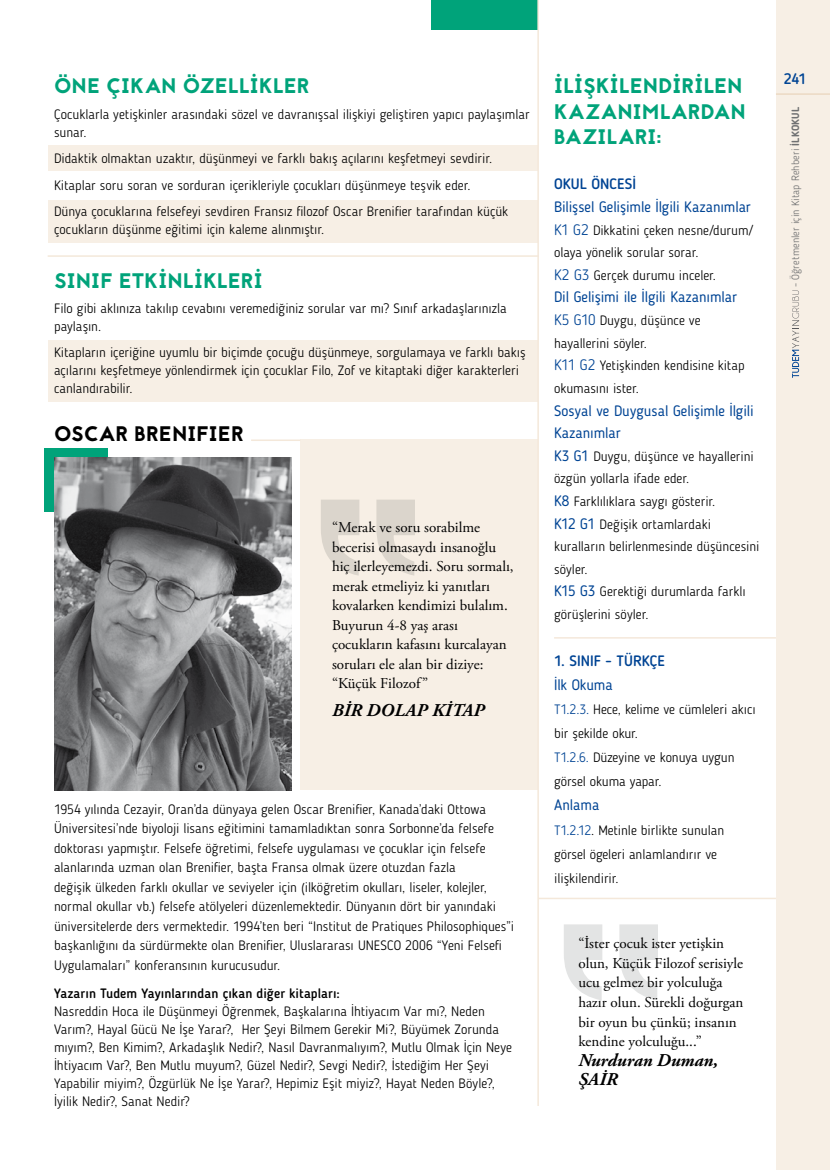
<style>
.page{position:relative;width:830px;height:1170px;background:#fff}
.page>*{position:absolute;margin:0;border:0;box-sizing:border-box;transform-origin:0 0}
.t1{font:21px/25.2px "Jaapokki";letter-spacing:.005em;color:#00a37a}
.t2{font:21px "Jaapokki";letter-spacing:.025em;color:#000}
.t3{font:italic 700 18px/19.5px "Adobe Garamond Pro";letter-spacing:.005em;color:#000}
.t4{font:15px/19.5px "Adobe Garamond Pro";color:#000}
.t5{font:15px/22.6px "Blogger Sans";letter-spacing:-.005em;color:#004494}
.t6{font:500 15px "Blogger Sans";color:#004494}
.t7{font:300 13.5px/22.6px "Blogger Sans";color:#000}
.t8{font:500 13.5px "Blogger Sans";letter-spacing:.005em;color:#000}
.t9{font:300 10.5px "Blogger Sans";letter-spacing:.01em;color:#707172}
.s1{font-size:15px;color:#004494}
.s2{font-weight:400;font-size:15px;color:#004494}
.s3{color:#004494}
.s4{font-weight:700}
</style>
<div class="page">
<div style="left:775px;top:0;width:54px;height:1169px;background:#f7efe5"></div>
<hr style="left:775px;top:93px;width:54px;height:2px;background:#f4e8da">
<svg style="left:792px;top:290px;width:6px;height:88px"></svg>
<div style="left:48px;top:146px;width:489px;height:25px;background:#f7efe5"></div>
<div style="left:48px;top:340px;width:489px;height:62px;background:#f7efe5"></div>
<div style="left:300px;top:439px;width:237px;height:351px;background:#f7efe5"></div>
<div style="left:48px;top:200px;width:489px;height:42px;background:#f7efe5"></div>
<hr style="left:48px;top:255px;width:490px;height:2px;background:#f4e8da">
<hr style="left:251px;top:439px;width:49px;height:2px;background:#f4e8da">
<div style="left:44px;top:448px;width:64px;height:64px;background:#00a37a"></div>
<img style="left:54px;top:457px;width:238px;height:333px">
<div style="left:431px;top:0;width:107px;height:30px;background:#00a37a"></div>
<hr style="left:537px;top:0;width:1px;height:1105px;background:#f4e8da">
<hr style="left:554px;top:637px;width:221px;height:1px;background:#f4e8da">
<hr style="left:538px;top:897px;width:237px;height:2px;background:#f4e8da">
<svg style="left:564px;top:924px;width:93px;height:76px"></svg>
<svg style="left:321px;top:499px;width:94px;height:76px"></svg>
<h1 class="t1" style="left:54px;top:74px;width:257px">ÖNE ÇIKAN ÖZELLİKLER</h1>
<p class="t7" style="left:54px;top:105px;width:477px;line-height:18px">Çocuklarla yetişkinler arasındaki sözel ve davranışsal ilişkiyi geliştiren yapıcı paylaşımlar sunar.</p>
<p class="t7" style="left:54px;top:145px;width:455px;line-height:26.5px">Didaktik olmaktan uzaktır, düşünmeyi ve farklı bakış açılarını keşfetmeyi sevdirir.<br>Kitaplar soru soran ve sorduran içerikleriyle çocukları düşünmeye teşvik eder.<br>Dünya çocuklarına felsefeyi sevdiren Fransız filozof Oscar Brenifier tarafından küçük</p>
<p class="t7" style="left:54px;top:218px;width:271px">çocukların düşünme eğitimi için kaleme alınmıştır.</p>
<h1 class="t1" style="left:54px;top:268px;width:210px">SINIF ETKİNLİKLERİ</h1>
<p class="t7" style="left:54px;top:299px;width:454px;line-height:18px">Filo gibi aklınıza takılıp cevabını veremediğiniz sorular var mı? Sınıf arkadaşlarınızla paylaşın.</p>
<p class="t7" style="left:54px;top:344px;width:472px;line-height:18px">Kitapların içeriğine uyumlu bir biçimde çocuğu düşünmeye, sorgulamaya ve farklı bakış açılarını keşfetmeye yönlendirmek için çocuklar Filo, Zof ve kitaptaki diğer karakterleri canlandırabilir.</p>
<h1 class="t2" style="left:54px;top:419px;width:191px">OSCAR BRENIFIER</h1>
<p class="t4" style="left:332px;top:518px;width:183px">“Merak ve soru sorabilme becerisi olmasaydı insanoğlu hiç ilerleyemezdi. Soru sormalı, merak etmeliyiz ki yanıtları kovalarken kendimizi bulalım.<br>Buyurun 4-8 yaş arası çocukların kafasını kurcalayan soruları ele alan bir diziye: “Küçük Filozof”</p>
<h2 class="t3" style="left:332px;top:701px;width:124px">Bir Dolap Kitap</h2>
<p class="t7" style="left:54px;top:799px;width:461px;line-height:19.5px">1954 yılında Cezayir, Oran’da dünyaya gelen Oscar Brenifier, Kanada’daki Ottowa Üniversitesi’nde biyoloji lisans eğitimini tamamladıktan sonra Sorbonne’da felsefe doktorası yapmıştır. Felsefe öğretimi, felsefe uygulaması ve çocuklar için felsefe alanlarında uzman olan Brenifier, başta Fransa olmak üzere otuzdan fazla<br>değişik ülkeden farklı okullar ve seviyeler için (ilköğretim okulları, liseler, kolejler, normal okullar vb.) felsefe atölyeleri düzenlemektedir. Dünyanın dört bir yanındaki üniversitelerde ders vermektedir. 1994’ten beri “Institut de Pratiques Philosophiques”i başkanlığını da sürdürmekte olan Brenifier, Uluslararası UNESCO 2006 “Yeni Felsefi Uygulamaları” konferansının kurucusudur.</p>
<p class="t8" style="left:54px;top:984px;width:287px">Yazarın Tudem Yayınlarından çıkan diğer kitapları:</p>
<p class="t7" style="left:54px;top:1002px;width:459px;line-height:18px">Nasreddin Hoca ile Düşünmeyi Öğrenmek, Başkalarına İhtiyacım Var mı?, Neden Varım?, Hayal Gücü Ne İşe Yarar?, Her Şeyi Bilmem Gerekir Mi?, Büyümek Zorunda mıyım?, Ben Kimim?, Arkadaşlık Nedir?, Nasıl Davranmalıyım?, Mutlu Olmak İçin Neye İhtiyacım Var?, Ben Mutlu muyum?, Güzel Nedir?, Sevgi Nedir?, İstediğim Her Şeyi Yapabilir miyim?, Özgürlük Ne İşe Yarar?, Hepimiz Eşit miyiz?, Hayat Neden Böyle?, İyilik Nedir?, Sanat Nedir?</p>
<h1 class="t1" style="left:554px;top:74px;width:193px">İLİŞKİLENDİRİLEN<br>KAZANIMLARDAN<br>BAZILARI:</h1>
<p class="t6" style="left:554px;top:175px;width:84px">OKUL ÖNCESİ</p>
<p class="t5" style="left:554px;top:195px;width:198px">Bilişsel Gelişimle İlgili Kazanımlar</p>
<p class="t7" style="left:554px;top:218px;width:200px"><span class="s1">K1 G2</span> Dikkatini çeken nesne/durum/ olaya yönelik sorular sorar.<br><span class="s1">K2 G3</span> Gerçek durumu inceler.</p>
<p class="t5" style="left:554px;top:286px;width:184px">Dil Gelişimi ile İlgili Kazanımlar</p>
<p class="t7" style="left:554px;top:309px;width:192px"><span class="s1">K5 G10</span> Duygu, düşünce ve hayallerini söyler.<br><span class="s1">K11 G2</span> Yetişkinden kendisine kitap okumasını ister.</p>
<p class="t5" style="left:554px;top:399px;width:201px">Sosyal ve Duygusal Gelişimle İlgili<br>Kazanımlar</p>
<p class="t7" style="left:554px;top:444px;width:207px"><span class="s2">K3 G1</span> Duygu, düşünce ve hayallerini özgün yollarla ifade eder.<br><span class="s2">K8</span> Farklılıklara saygı gösterir.<br><span class="s2">K12 G1</span> Değişik ortamlardaki kuralların belirlenmesinde düşüncesini söyler.<br><span class="s2">K15 G3</span> Gerektiği durumlarda farklı görüşlerini söyler.</p>
<p class="t6" style="left:554px;top:651px;width:112px">1. SINIF - TÜRKÇE</p>
<p class="t5" style="left:554px;top:673px;width:60px">İlk Okuma</p>
<p class="t7" style="left:554px;top:697px;width:203px;line-height:24.2px"><span class="s3">T1.2.3.</span> Hece, kelime ve cümleleri akıcı bir şekilde okur.<br><span class="s3">T1.2.6.</span> Düzeyine ve konuya uygun görsel okuma yapar.</p>
<p class="t5" style="left:554px;top:793px;width:47px">Anlama</p>
<p class="t7" style="left:554px;top:817px;width:172px;line-height:24.2px"><span class="s3">T1.2.12</span>. Metinle birlikte sunulan görsel ögeleri anlamlandırır ve ilişkilendirir.</p>
<p class="t4" style="left:578px;top:934px;width:166px">“İster çocuk ister yetişkin olun, Küçük Filozof serisiyle ucu gelmez bir yolculuğa hazır olun. Sürekli doğurgan bir oyun bu çünkü; insanın kendine yolculuğu...”</p>
<h2 class="t3" style="left:578px;top:1050px;width:141px">Nurduran Duman,<br>Şair</h2>
<p class="t6" style="left:783px;top:69px;width:24px">241</p>
<p class="t9" style="left:788px;top:287px;width:182px;rotate:-90deg">- Öğretmenler için Kitap Rehberi <span class="s4">İLKOKUL</span></p>
</div>
